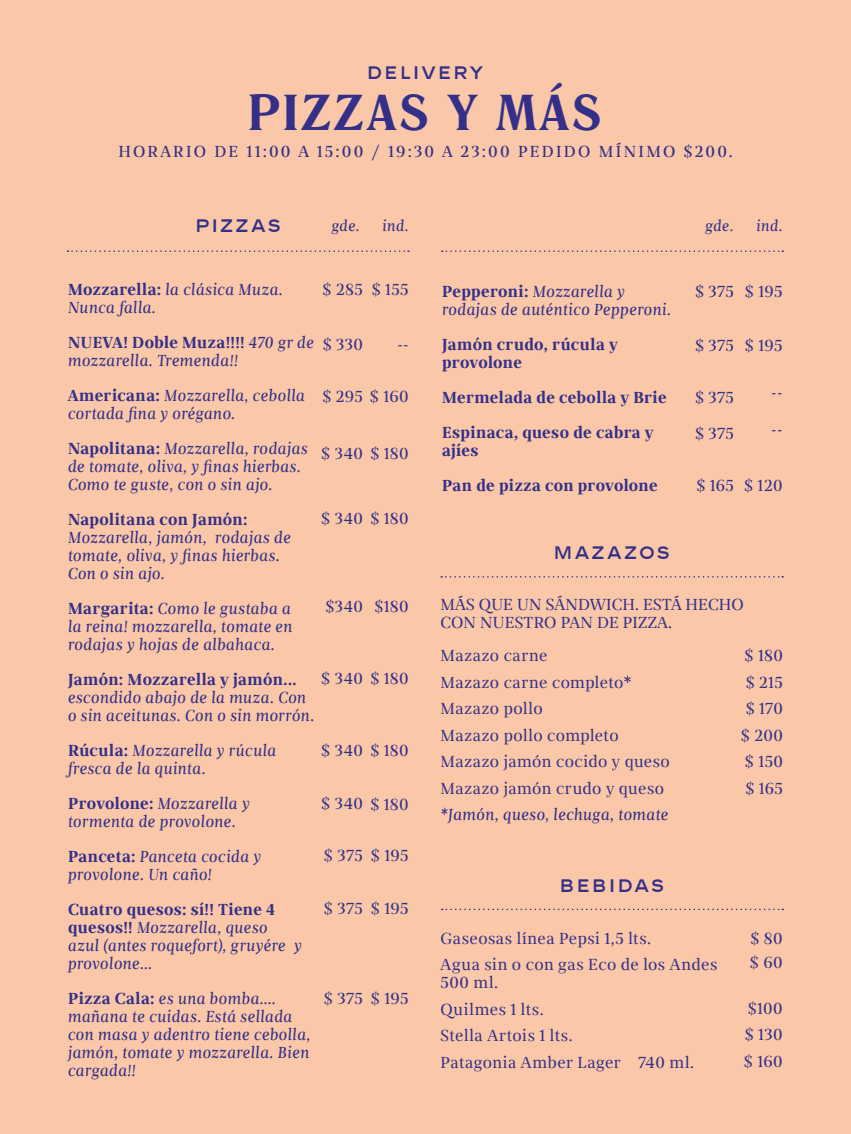
<style>
.page{position:relative;width:851px;height:1134px;background:#fff}
.page>*{position:absolute;margin:0;border:0;box-sizing:border-box;transform-origin:0 0}
.t1{font:700 48px "Romana BT";letter-spacing:.05em;color:#343089}
.t2{font:italic 300 18px/18px "Milio";letter-spacing:.015em;color:#343089}
.t3{font:300 18px/26.4px "Milio";letter-spacing:.02em;color:#343089}
.t4{font:700 18px/35px "Milio";letter-spacing:.015em;color:#343089}
.t5{font:18px "Milio";letter-spacing:.12em;color:#343089}
.t6{font:18px "Chanel 600";letter-spacing:.085em;color:#343089}
.t7{font:18px "Chanel 600";letter-spacing:.105em;color:#343089}
.t8{font:italic 300 17px "Milio";letter-spacing:.015em;color:#343089}
.s1{font-weight:700;font-style:normal}
</style>
<div class="page">
<div style="left:0;top:0;width:850px;height:1134px;background:#fac8a8"></div>
<svg style="left:67px;top:250px;width:342px;height:2px"></svg>
<svg style="left:442px;top:250px;width:341px;height:2px"></svg>
<svg style="left:442px;top:909px;width:341px;height:1px"></svg>
<svg style="left:441px;top:576px;width:342px;height:2px"></svg>
<p class="t6" style="left:366px;top:63px;width:118px">DELIVERY</p>
<h1 class="t1" style="left:248px;top:83px;width:354px">PIZZAS Y MÁS</h1>
<p class="t5" style="left:118px;top:140px;width:616px">HORARIO DE 11:00 A 15:00 / 19:30 A 23:00 PEDIDO MÍNIMO $200.</p>
<p class="t6" style="left:195px;top:216px;width:88px">PIZZAS</p>
<p class="t8" style="left:331px;top:214px;width:29px">gde.</p>
<p class="t8" style="left:382px;top:214px;width:28px">ind.</p>
<p class="t8" style="left:705px;top:214px;width:29px">gde.</p>
<p class="t8" style="left:756px;top:214px;width:28px">ind.</p>
<p class="t2" style="left:68px;top:279px;width:216px"><span class="s1">Mozzarella:</span> la clásica Muza.<br>Nunca falla.</p>
<p class="t2" style="left:68px;top:332px;width:247px"><span class="s1">NUEVA! Doble Muza!!!!</span> 470 gr de mozzarella. Tremenda!!</p>
<p class="t2" style="left:68px;top:385px;width:238px"><span class="s1">Americana:</span> Mozzarella, cebolla cortada fina y orégano.</p>
<p class="t2" style="left:68px;top:438px;width:241px"><span class="s1">Napolitana:</span> Mozzarella, rodajas de tomate, oliva, y finas hierbas.<br>Como te guste, con o sin ajo.</p>
<p class="t4" style="left:68px;top:501px;width:181px">Napolitana con Jamón:</p>
<p class="t2" style="left:68px;top:527px;width:224px">Mozzarella, jamón, rodajas de tomate, oliva, y finas hierbas.<br>Con o sin ajo.</p>
<p class="t2" style="left:68px;top:598px;width:226px;text-align:justify"><span class="s1">Margarita:</span> Como le gustaba a la reina! mozzarella, tomate en rodajas y hojas de albahaca.</p>
<p class="t4" style="left:68px;top:661px;width:230px">Jamón: Mozzarella y jamón...</p>
<p class="t2" style="left:68px;top:687px;width:248px">escondido abajo de la muza. Con o sin aceitunas. Con o sin morrón.</p>
<p class="t2" style="left:68px;top:740px;width:210px"><span class="s1">Rúcula:</span> Mozzarella y rúcula fresca de la quinta.</p>
<p class="t2" style="left:68px;top:793px;width:183px"><span class="s1">Provolone:</span> Mozzarella y tormenta de provolone.</p>
<p class="t2" style="left:68px;top:846px;width:195px"><span class="s1">Panceta:</span> Panceta cocida y provolone. Un caño!</p>
<p class="t2" style="left:68px;top:899px;width:235px"><span class="s1">Cuatro quesos: sí!! Tiene 4 quesos!!</span> Mozzarella, queso azul (antes roquefort), gruyére y provolone...</p>
<p class="t2" style="left:68px;top:988px;width:244px"><span class="s1">Pizza Cala:</span> es una bomba.... mañana te cuidas. Está sellada con masa y adentro tiene cebolla, jamón, tomate y mozzarella. Bien cargada!!</p>
<p class="t3" style="left:323px;top:276px;width:42px">$ 285</p>
<p class="t3" style="left:372px;top:276px;width:38px">$ 155</p>
<p class="t3" style="left:323px;top:331px;width:41px">$ 330</p>
<p class="t3" style="left:322px;top:383px;width:87px">$ 295 $ 160</p>
<p class="t3" style="left:397px;top:331px;width:13px">--</p>
<p class="t3" style="left:321px;top:440px;width:89px">$ 340 $ 180</p>
<p class="t3" style="left:321px;top:505px;width:89px">$ 340 $ 180</p>
<p class="t3" style="left:325px;top:594px;width:39px">$340</p>
<p class="t3" style="left:374px;top:594px;width:35px">$180</p>
<p class="t3" style="left:321px;top:665px;width:89px">$ 340 $ 180</p>
<p class="t3" style="left:321px;top:737px;width:89px">$ 340 $ 180</p>
<p class="t3" style="left:321px;top:791px;width:89px">$ 340 $ 180</p>
<p class="t3" style="left:324px;top:842px;width:40px">$ 375</p>
<p class="t3" style="left:324px;top:895px;width:40px">$ 375</p>
<p class="t3" style="left:371px;top:842px;width:39px">$ 195</p>
<p class="t3" style="left:371px;top:895px;width:39px">$ 195</p>
<p class="t3" style="left:324px;top:985px;width:40px">$ 375</p>
<p class="t3" style="left:371px;top:985px;width:39px">$ 195</p>
<p class="t2" style="left:442px;top:282px;width:230px"><span class="s1">Pepperoni:</span> Mozzarella y rodajas de auténtico Pepperoni.</p>
<p class="t4" style="left:442px;top:335px;width:177px;line-height:18px">Jamón crudo, rúcula y provolone</p>
<p class="t4" style="left:442px;top:380px;width:226px">Mermelada de cebolla y Brie<br>Espinaca, queso de cabra y</p>
<p class="t4" style="left:442px;top:433px;width:217px">ajíes<br>Pan de pizza con provolone</p>
<p class="t7" style="left:553px;top:543px;width:118px">MAZAZOS</p>
<p class="t3" style="left:695px;top:278px;width:40px">$ 375</p>
<p class="t3" style="left:695px;top:332px;width:40px">$ 375</p>
<p class="t3" style="left:695px;top:380px;width:40px;line-height:36px">$ 375 $ 375</p>
<p class="t3" style="left:696px;top:472px;width:39px">$ 165</p>
<p class="t3" style="left:745px;top:278px;width:39px">$ 195</p>
<p class="t3" style="left:745px;top:332px;width:39px">$ 195</p>
<p class="t3" style="left:771px;top:374px;width:13px;line-height:37px">-- --</p>
<p class="t3" style="left:744px;top:472px;width:40px">$ 120</p>
<p class="t3" style="left:440px;top:595px;width:305px;line-height:18px">MÁS QUE UN SÁNDWICH. ESTÁ HECHO<br>CON NUESTRO PAN DE PIZZA.</p>
<p class="t3" style="left:440px;top:642px;width:231px">Mazazo carne<br>Mazazo carne completo*<br>Mazazo pollo<br>Mazazo pollo completo<br>Mazazo jamón cocido y queso<br>Mazazo jamón crudo y queso</p>
<p class="t2" style="left:440px;top:805px;width:229px">*Jamón, queso, lechuga, tomate</p>
<p class="t6" style="left:559px;top:876px;width:106px">BEBIDAS</p>
<p class="t3" style="left:440px;top:925px;width:278px">Gaseosas línea Pepsi 1,5 lts.<br>Agua sin o con gas Eco de los Andes</p>
<p class="t3" style="left:440px;top:969px;width:255px">500 ml.<br>Quilmes 1 lts.<br>Stella Artois 1 lts.<br>Patagonia Amber Lager 740 ml.</p>
<p class="t3" style="left:741px;top:642px;width:43px;text-align:justify">$ 180 $ 215 $ 170 $ 200 $ 150 $ 165</p>
<p class="t3" style="left:750px;top:926px;width:34px;line-height:23.6px">$ 80 $ 60</p>
<p class="t3" style="left:744px;top:995px;width:40px;text-align:justify">$100 $ 130 $ 160</p>
</div>
